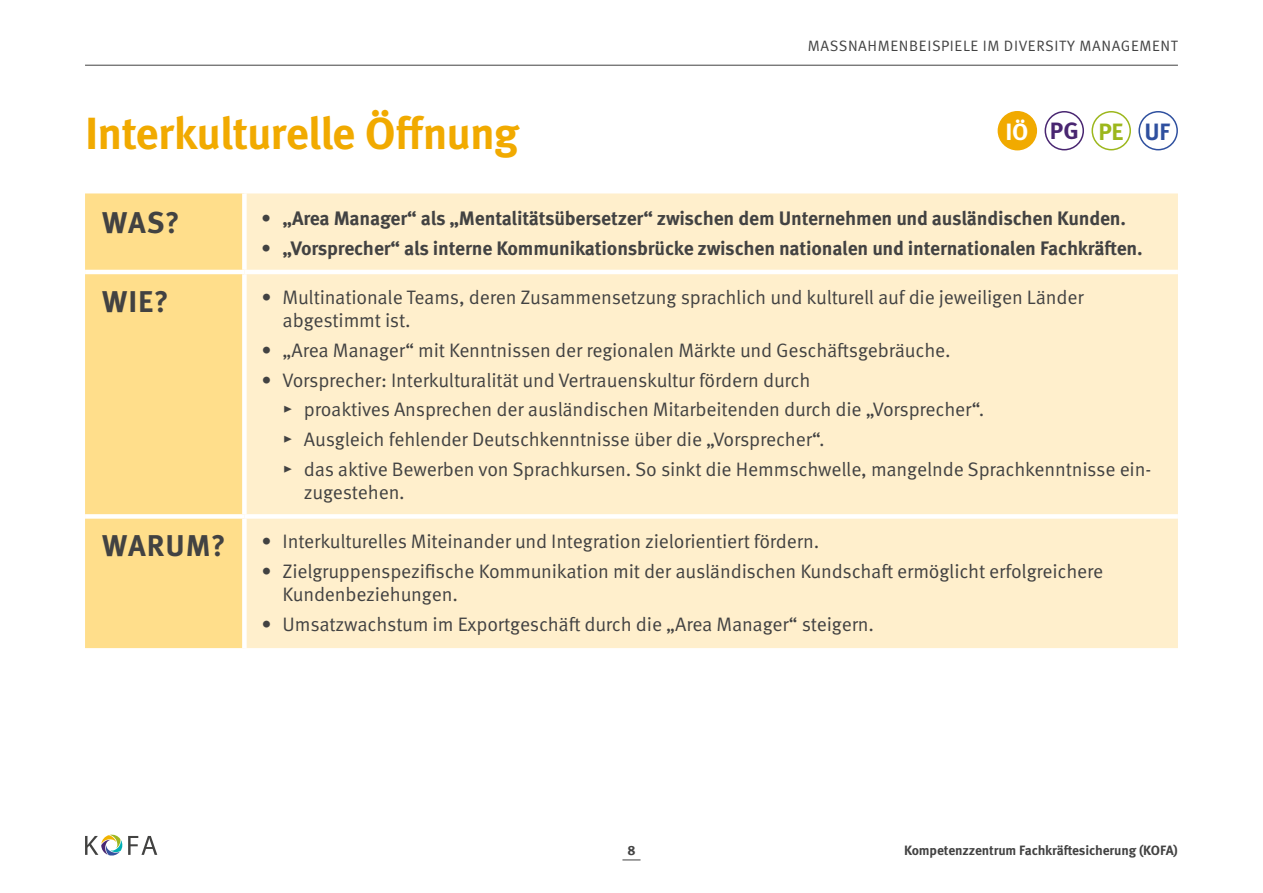
<style>
.page{position:relative;width:1263px;height:893px;background:#fff}
.page>*{position:absolute;margin:0;border:0;box-sizing:border-box;transform-origin:0 0}
.t1{font:700 45px "Meta Pro";letter-spacing:-.02em;color:#f1aa00}
.t2{font:700 30px "Meta Pro";letter-spacing:.03em;color:#424242}
.t3{font:700 23.55px "Meta Pro";letter-spacing:-.01em;color:#fff}
.t4{font:19.5px/29.8px "Meta Pro Norm";letter-spacing:-.01em;color:#424242}
.t5{font:700 19.5px "Meta Pro";letter-spacing:-.01em;color:#424242}
.t6{font:15px "Meta Pro Norm";letter-spacing:.04em;color:#424242}
.t7{font:700 13.5px "Meta Pro";letter-spacing:-.01em;color:#424242}
.s1{color:#492671}
.s2{color:#9cb71c}
.s3{color:#2f509f}
.s4{font-family:"Meta Pro";font-weight:700;font-size:30px}
</style>
<div class="page">
<svg style="left:85px;top:834px;width:72px;height:22px"></svg>
<div style="left:998px;top:112px;width:38px;height:38px;background:#f1aa00;border-radius:50%"></div>
<div style="left:998px;top:111px;width:39px;height:39px;border:2px solid #f1aa00;border-radius:50%"></div>
<div style="left:1044px;top:111px;width:40px;height:39px;border:2px solid #492671;border-radius:50%"></div>
<div style="left:1091px;top:111px;width:40px;height:39px;border:2px solid #9cb71c;border-radius:50%"></div>
<div style="left:1138px;top:111px;width:40px;height:39px;border:2px solid #2f509f;border-radius:50%"></div>
<div style="left:85px;top:193px;width:157px;height:455px;background:#ffde8b"></div>
<div style="left:247px;top:193px;width:931px;height:455px;background:#ffefcc"></div>
<hr style="left:85px;top:270px;width:159px;height:4px;background:#fff">
<hr style="left:244px;top:270px;width:934px;height:4px;background:#fff">
<div style="left:85px;top:514px;width:159px;height:5px;background:#fff"></div>
<div style="left:244px;top:514px;width:934px;height:5px;background:#fff"></div>
<hr style="left:85px;top:65px;width:1093px;height:1px;background:#424242">
<svg style="left:622px;top:859px;width:18px;height:1px"></svg>
<p class="t6" style="left:808px;top:34px;width:371px">MASSNAHMENBEISPIELE IM DIVERSITY MANAGEMENT</p>
<h1 class="t1" style="left:85px;top:98px;width:436px">Interkulturelle Öffnung</h1>
<p class="t3" style="left:1005px;top:113px;width:166px">IÖ <span class="s1">PG</span> <span class="s2">PE</span> <span class="s3">UF</span></p>
<h2 class="t2" style="left:102px;top:199px;width:79px">WAS?</h2>
<p class="t5" style="left:261px;top:203px;width:866px">• „Area Manager“ als „Mentalitätsübersetzer“ zwischen dem Unternehmen und ausländischen Kunden.</p>
<p class="t5" style="left:261px;top:233px;width:883px">• „Vorsprecher“ als interne Kommunikationsbrücke zwischen nationalen und internationalen Fachkräften.</p>
<h2 class="t2" style="left:102px;top:278px;width:68px">WIE?</h2>
<p class="t4" style="left:283px;top:284px;width:803px;line-height:23.4px;text-indent:-21px">• Multinationale Teams, deren Zusammensetzung sprachlich und kulturell auf die jeweiligen Länder abgestimmt ist.</p>
<p class="t4" style="left:261px;top:334px;width:691px">• „Area Manager“ mit Kenntnissen der regionalen Märkte und Geschäftsgebräuche.</p>
<p class="t4" style="left:283px;top:364px;width:870px;text-indent:-21px">• Vorsprecher: Interkulturalität und Vertrauenskultur fördern durch<br>▸ proaktives Ansprechen der ausländischen Mitarbeitenden durch die „Vorsprecher“.<br>▸ Ausgleich fehlender Deutschkenntnisse über die „Vorsprecher“.<br>▸ das aktive Bewerben von Sprachkursen. So sinkt die Hemmschwelle, mangelnde Sprachkenntnisse ein-</p>
<p class="t4" style="left:304px;top:476px;width:102px">zugestehen.</p>
<p class="t4" style="left:102px;top:525px;width:718px"><span class="s4">WARUM?</span> • Interkulturelles Miteinander und Integration zielorientiert fördern.</p>
<p class="t4" style="left:283px;top:558px;width:822px;line-height:23.4px;text-indent:-21px">• Zielgruppenspezifische Kommunikation mit der ausländischen Kundschaft ermöglicht erfolgreichere<br>Kundenbeziehungen.</p>
<p class="t4" style="left:261px;top:608px;width:614px">• Umsatzwachstum im Exportgeschäft durch die „Area Manager“ steigern.</p>
<p class="t7" style="left:627px;top:840px;width:10px">8</p>
<p class="t7" style="left:904px;top:840px;width:275px">Kompetenzzentrum Fachkräftesicherung (KOFA)</p>
</div>
